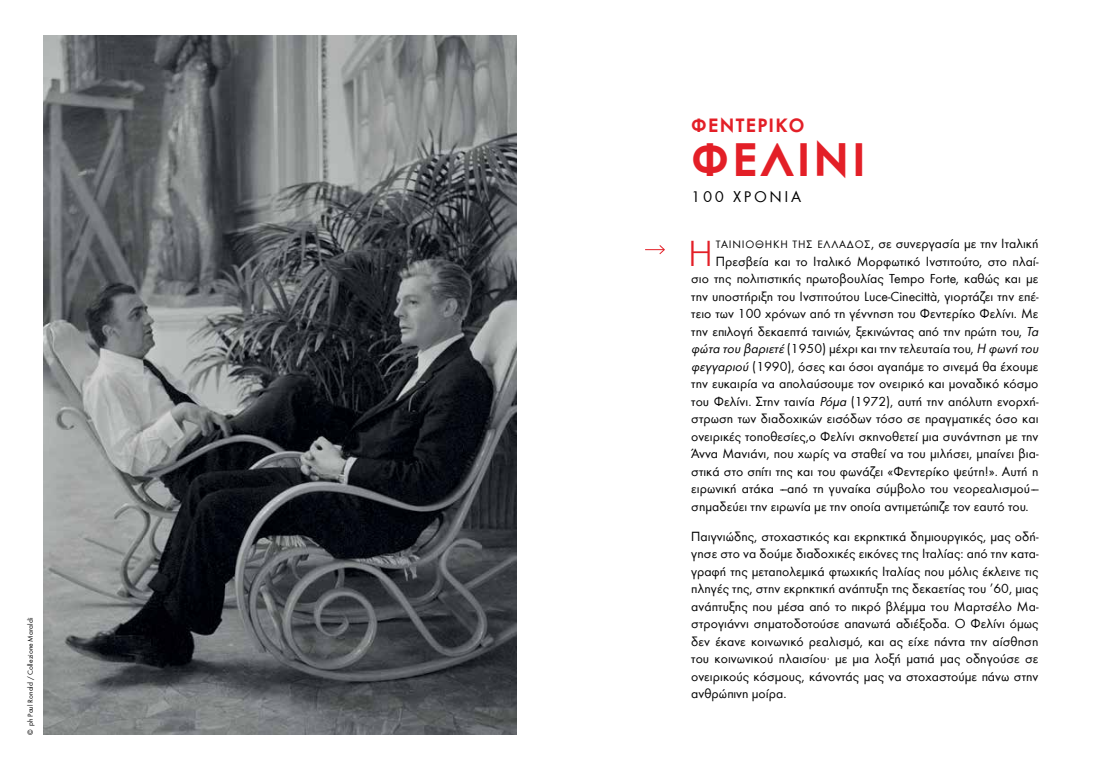
<style>
.page{position:relative;width:1113px;height:780px;background:#fff}
.page>*{position:absolute;margin:0;border:0;box-sizing:border-box;transform-origin:0 0}
.t1{font:600 48.75px "Futura Greek";letter-spacing:.06em;color:#e31f27}
.t2{font:300 37.5px "Futura Greek";color:#e31f27}
.t3{font:600 20px "Futura Greek";letter-spacing:.06em;color:#e31f27}
.t4{font:16.25px "Futura Greek";letter-spacing:.16em;color:#000}
.t5{font:13.75px/17.5px "Futura Greek";color:#000;text-align:justify}
.t6{font:7.5px "Futura Greek";color:#000}
.s1{font-size:11.25px}
.s2{font-family:"Futura Greek Book Oblique Book Obli"}
</style>
<div class="page">
<svg style="left:645px;top:245px;width:20px;height:10px"></svg>
<img style="left:44px;top:35px;width:472px;height:699px">
<p class="t6" style="left:26px;top:735px;width:118px;rotate:-90deg">© ph Paul Ronald / Collezione Maraldi</p>
<h3 class="t3" style="left:691px;top:113px;width:115px">Φεντερίκο</h3>
<h1 class="t1" style="left:691px;top:131px;width:169px">Φελίνι</h1>
<p class="t4" style="left:691px;top:188px;width:111px">100 χρόνια</p>
<h2 class="t2" style="left:688px;top:233px;width:27px">Η</h2>
<p class="t5" style="left:716px;top:235px;width:324px"><span class="s1">Ταινιο θήκη τη ς Ελλάδoς</span>, σε συνεργασία με την Ιταλική</p>
<p class="t5" style="left:716px;top:253px;width:324px">Πρεσβεία και το Ιταλικό Μορφωτικό Ινστιτούτο, στο πλαί-</p>
<p class="t5" style="left:691px;top:270px;width:349px">σιο της πολιτιστικής πρωτοβουλίας Tempo Forte, καθώς και με</p>
<p class="t5" style="left:691px;top:288px;width:349px">την υποστήριξη του Ινστιτούτου Luce-Cinecittà, γιορτάζει την επέ-</p>
<p class="t5" style="left:691px;top:305px;width:349px">τειο των 100 χρόνων από τη γέννηση του Φεντερίκο Φελίνι. Με</p>
<p class="t5" style="left:691px;top:323px;width:349px">την επιλογή δεκαεπτά ταινιών, ξεκινώντας από την πρώτη του, <span class="s2">Τα</span></p>
<p class="t5" style="left:691px;top:340px;width:349px"><span class="s2">φώτα του βαριετέ</span> (1950) μέχρι και την τελευταία του, <span class="s2">Η φωνή του</span></p>
<p class="t5" style="left:691px;top:358px;width:349px"><span class="s2">φεγγαριού</span> (1990), όσες και όσοι αγαπάμε το σινεμά θα έχουμε</p>
<p class="t5" style="left:691px;top:375px;width:349px">την ευκαιρία να απολαύσουμε τον ονειρικό και μοναδικό κόσμο</p>
<p class="t5" style="left:691px;top:393px;width:349px">του Φελίνι. Στην ταινία <span class="s2">Ρόμα</span> (1972), αυτή την απόλυτη ενορχή-</p>
<p class="t5" style="left:691px;top:410px;width:349px">στρωση των διαδοχικών εισόδων τόσο σε πραγματικές όσο και</p>
<p class="t5" style="left:691px;top:428px;width:349px">ονειρικές τοποθεσίες,ο Φελίνι σκηνοθετεί μια συνάντηση με την</p>
<p class="t5" style="left:691px;top:445px;width:349px">Άννα Μανιάνι, που χωρίς να σταθεί να του μιλήσει, μπαίνει βια-</p>
<p class="t5" style="left:691px;top:463px;width:349px">στικά στο σπίτι της και του φωνάζει «Φεντερίκο ψεύτη!». Αυτή η</p>
<p class="t5" style="left:691px;top:480px;width:349px">ειρωνική ατάκα –—από τη γυναίκα σύμβολο του νεορεαλισμού–—</p>
<p class="t5" style="left:691px;top:498px;width:339px">σημαδεύει την ειρωνία με την οποία αντιμετώπιζε τον εαυτό του.</p>
<p class="t5" style="left:691px;top:528px;width:349px">Παιγνιώδης, στοχαστικός και εκρηκτικά δημιουργικός, μας οδή&shy;γησε στο να δούμε διαδοχικές εικόνες της Ιταλίας: από την κατα&shy;γραφή της μεταπολεμικά φτωχικής Ιταλίας που μόλις έκλεινε τις πληγές της, στην εκρηκτική ανάπτυξη της δεκαετίας του ’60, μιας ανάπτυξης που μέσα από το πικρό βλέμμα του Μαρτσέλο Μα&shy;στρογιάννι σηματοδοτούσε απανωτά αδιέξοδα. Ο Φελίνι όμως δεν έκανε κοινωνικό ρεαλισμό, και ας είχε πάντα την αίσθηση του κοινωνικού πλαισίου· με μια λοξή ματιά μας οδηγούσε σε ονειρικούς κόσμους, κάνοντάς μας να στοχαστούμε πάνω στην ανθρώπινη μοίρα.</p>
</div>
